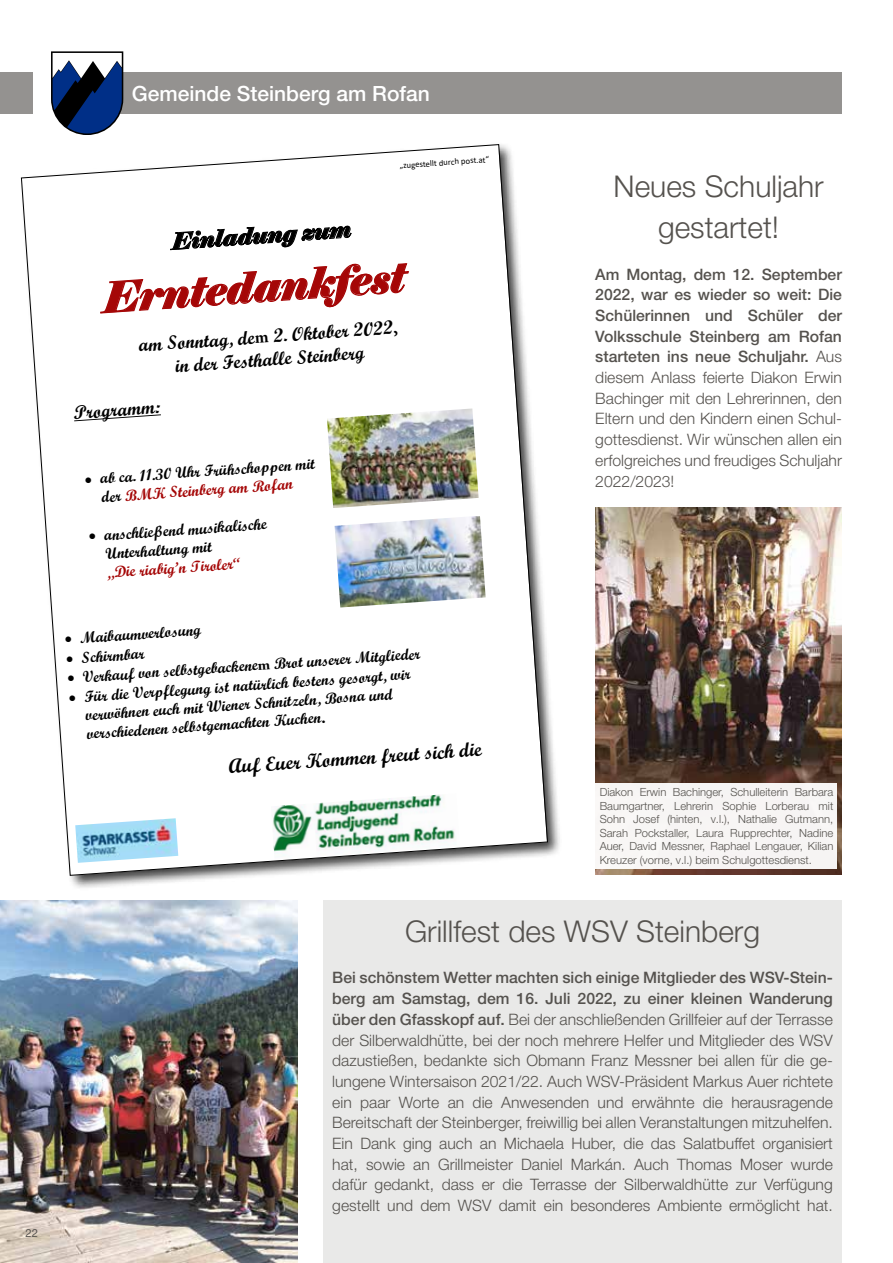
<style>
.page{position:relative;width:893px;height:1263px;background:#fff}
.page>*{position:absolute;margin:0;border:0;box-sizing:border-box;transform-origin:0 0}
.t1{font:italic 41.55px "Elephant";color:#a50707}
.t2{font:300 30px/41.4px "Helvetica Neue LT Pro";color:#55524e;text-align:center}
.t3{font:italic 22.5px "Elephant";color:#000}
.t4{font:500 21px "Helvetica Neue LT Pro";color:#fff}
.t5{font:19.95px "Script MT Bold";color:#000}
.t6{font:19.05px/23.1px "Script MT Bold";color:#000;text-align:center}
.t7{font:300 15.75px/20.7px "Helvetica Neue LT Pro";color:#55524e;text-align:justify}
.t8{font:15.6px/18.8px "Script MT Bold";color:#000}
.t9{font:15.6px "Script MT Bold";color:#a50707}
.t10{font:300 11.25px/13.5px "Helvetica Neue LT Pro";color:#55524e;text-align:justify}
.t11{font:11.25px "Helvetica Neue LT Pro";color:#55524e}
.t12{font:8.55px "Calibri";color:#000}
.s1{font-family:"Minion Pro";font-weight:700;font-size:16.5px}
.s2{font-family:"Minion Pro";font-weight:700}
.s3{color:#a50707}
.s4{font-family:"Georgia";font-weight:700;font-size:12.15px}
.s5{font-family:"Georgia";font-weight:700;font-size:13.8px}
.s6{font-weight:500}
</style>
<div class="page">
<div style="left:0;top:73px;width:32px;height:41px;background:#949290"></div>
<div style="left:72px;top:73px;width:770px;height:41px;background:#949290"></div>
<svg style="left:51px;top:52px;width:72px;height:83px"></svg>
<img style="left:0;top:901px;width:298px;height:362px">
<img style="left:595px;top:507px;width:247px;height:367px">
<div style="left:19px;top:142px;width:543px;height:748px;background:#000;opacity:.75"></div>
<svg style="left:21px;top:144px;width:527px;height:732px"></svg>
<div style="left:323px;top:901px;width:519px;height:362px;background:#e9e9e8"></div>
<div style="left:595px;top:783px;width:242px;height:85px;background:#f7f5f4"></div>
<p class="t11" style="left:26px;top:1226px;width:14px">22</p>
<h3 class="t4" style="left:132px;top:81px;width:299px">Gemeinde Steinberg am Rofan</h3>
<p class="t12" style="left:399px;top:160px;width:91px;rotate:-4deg">„zugestellt durch post.at“</p>
<h3 class="t3" style="left:170px;top:227px;width:182px;rotate:-4deg">Einladung zum</h3>
<h1 class="t1" style="left:100px;top:272px;width:305px;rotate:-4deg">Erntedankfest</h1>
<p class="t6" style="left:138px;top:333px;width:261px;rotate:-4deg">am Sonntag, de<span class="s1">m</span> 2. Oktober 2022<span class="s2">, </span>in der Festhalle Steinberg</p>
<p class="t6" style="left:73px;top:401px;width:88px;rotate:-4deg">Programm:</p>
<p class="t8" style="left:84px;top:470px;width:232px;text-align:center;rotate:-4deg">• ab ca. 11.30 Uhr Frühschoppen mit der <span class="s3">BMK Steinberg am Rofan</span></p>
<p class="t8" style="left:104px;top:526px;width:165px;text-indent:-16px;rotate:-4deg">• anschließend musikalische<br>Unterhaltung mit</p>
<p class="t9" style="left:106px;top:563px;width:136px;rotate:-4deg">„Die riabig’n Tiroler“</p>
<p class="t8" style="left:64px;top:629px;width:138px;rotate:-4deg">• Maibaumverlosung</p>
<p class="t8" style="left:65px;top:649px;width:80px;rotate:-4deg">• Schirmbar</p>
<p class="t8" style="left:67px;top:669px;width:355px;rotate:-4deg">• Verkauf von selbstgebackene<span class="s4">m</span> Brot unserer Mitglieder</p>
<p class="t8" style="left:84px;top:687px;width:328px;text-indent:-16px;rotate:-4deg">• Für die Verpflegung ist natürlich bestens gesorgt, wir verwöhnen euch mit Wiener Schnitzeln, Bosna und verschiedenen selbstgemachten Kuchen<span class="s5">.</span></p>
<p class="t5" style="left:228px;top:754px;width:255px;rotate:-4deg">Auf Euer Kommen freut sich die</p>
<h2 class="t2" style="left:614px;top:165px;width:212px">Neues Schuljahr gestartet!</h2>
<p class="t7" style="left:595px;top:263px;width:248px"><span class="s6">Am Montag, dem 12. September 2022, war es wieder so weit: Die Schülerinnen und Schüler der Volksschule Steinberg am Rofan starteten ins neue Schuljahr.</span> Aus diesem Anlass feierte Diakon Erwin Bachinger mit den Lehrerinnen, den Eltern und den Kindern einen Schul&shy;gottesdienst. Wir wünschen allen ein erfolgreiches und freudiges Schuljahr 2022/2023!</p>
<p class="t10" style="left:600px;top:785px;width:235px">Diakon Erwin Bachinger, Schulleiterin Barbara Baumgartner, Lehrerin Sophie Lorberau mit Sohn Josef (hinten, v.l.), Nathalie Gutmann, Sarah Pockstaller, Laura Rupprechter, Nadine Auer, David Messner, Raphael Lengauer, Kilian Kreuzer (vorne, v.l.) beim Schulgottesdienst.</p>
<h2 class="t2" style="left:405px;top:910px;width:357px">Grillfest des WSV Steinberg</h2>
<p class="t7" style="left:332px;top:967px;width:502px"><span class="s6">Bei schönstem Wetter machten sich einige Mitglieder des WSV-Stein&shy;berg am Samstag, dem 16. Juli 2022, zu einer kleinen Wanderung über den Gfasskopf auf.</span> Bei der anschließenden Grillfeier auf der Terrasse der Silberwaldhütte, bei der noch mehrere Helfer und Mitglieder des WSV dazustießen, bedankte sich Obmann Franz Messner bei allen für die ge&shy;lungene Wintersaison 2021/22. Auch WSV-Präsident Markus Auer richtete ein paar Worte an die Anwesenden und erwähnte die herausragende Bereitschaft der Steinberger, freiwillig bei allen Veranstaltungen mitzuhelfen.<br>Ein Dank ging auch an Michaela Huber, die das Salatbuffet organisiert hat, sowie an Grillmeister Daniel Markán. Auch Thomas Moser wurde dafür gedankt, dass er die Terrasse der Silberwaldhütte zur Verfügung gestellt und dem WSV damit ein besonderes Ambiente ermöglicht hat.</p>
</div>
